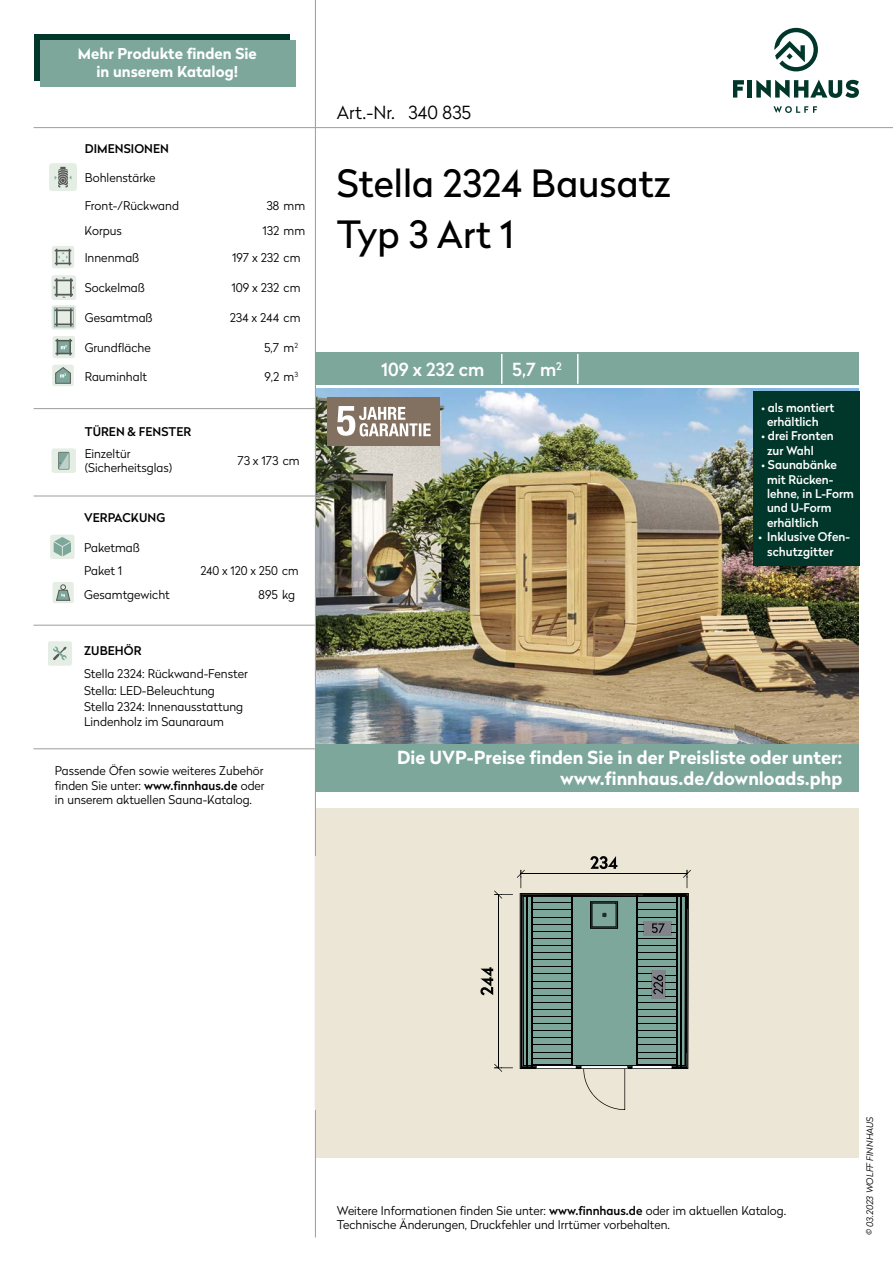
<style>
.page{position:relative;width:893px;height:1263px;background:#fff}
.page>*{position:absolute;margin:0;border:0;box-sizing:border-box;transform-origin:0 0}
.t1{font:37.5px/51px "Radikal";color:#000}
.t2{font:700 18px/21.6px "Radikal";color:#fff;text-align:right}
.t3{font:500 18px "Radikal";color:#fff}
.t4{font:300 18px "Radikal";color:#000}
.t5{font:700 15px/18px "Radikal";color:#fff;text-align:center}
.t6{font:300 12px/14.4px "Radikal";color:#000}
.t7{font:500 12px/14.4px "Radikal";color:#fff}
.t8{font:500 12px "Radikal";letter-spacing:.005em;color:#000}
.t9{font:italic 300 9px "Radikal";color:#000}
.s1{font-weight:500}
</style>
<div class="page">
<img style="left:316px;top:388px;width:543px;height:356px">
<hr style="left:316px;top:127px;width:577px;height:1px;background:#9d9d9c">
<hr style="left:315px;top:0;width:1px;height:1237px;background:#9d9d9c">
<div style="left:315px;top:352px;width:544px;height:32px;background:#7ea79b"></div>
<hr style="left:501px;top:354px;width:1px;height:30px;background:#fff">
<hr style="left:577px;top:354px;width:1px;height:30px;background:#fff">
<hr style="left:34px;top:127px;width:282px;height:1px;background:#9d9d9c">
<div style="left:316px;top:808px;width:543px;height:350px;background:#ebe6d6"></div>
<div style="left:328px;top:397px;width:112px;height:48px;background:#827060"></div>
<svg style="left:337px;top:406px;width:94px;height:30px"></svg>
<div style="left:315px;top:856px;width:541px;height:254px;background:#ebe6d6"></div>
<svg style="left:480px;top:856px;width:211px;height:254px"></svg>
<div style="left:49px;top:163px;width:28px;height:28px;background:#e4eee4;border-radius:3px"></div>
<svg style="left:55px;top:167px;width:16px;height:20px"></svg>
<div style="left:52px;top:246px;width:22px;height:22px;background:#e4eee4;border-radius:2px"></div>
<svg style="left:55px;top:249px;width:16px;height:16px"></svg>
<div style="left:51px;top:275px;width:25px;height:25px;background:#e4eee4;border-radius:3px"></div>
<svg style="left:54px;top:277px;width:20px;height:21px"></svg>
<svg style="left:52px;top:305px;width:24px;height:25px"></svg>
<svg style="left:54px;top:307px;width:20px;height:20px"></svg>
<div style="left:53px;top:336px;width:22px;height:22px;background:#e4eee4;border-radius:2px"></div>
<svg style="left:55px;top:339px;width:17px;height:16px"></svg>
<div style="left:52px;top:365px;width:22px;height:21px;background:#e4eee4;border-radius:2px"></div>
<svg style="left:55px;top:367px;width:16px;height:17px"></svg>
<div style="left:52px;top:448px;width:24px;height:25px;background:#e4eee4;border-radius:3px"></div>
<svg style="left:58px;top:452px;width:11px;height:17px"></svg>
<div style="left:48px;top:641px;width:24px;height:24px;background:#e4eee4;border-radius:3px"></div>
<svg style="left:53px;top:647px;width:14px;height:13px"></svg>
<div style="left:50px;top:535px;width:25px;height:24px;background:#e4eee4;border-radius:3px"></div>
<svg style="left:54px;top:537px;width:17px;height:19px"></svg>
<div style="left:53px;top:582px;width:21px;height:21px;background:#e4eee4;border-radius:2px"></div>
<svg style="left:56px;top:584px;width:15px;height:17px"></svg>
<hr style="left:34px;top:408px;width:282px;height:1px;background:#9d9d9c">
<hr style="left:34px;top:496px;width:282px;height:1px;background:#9d9d9c">
<hr style="left:33px;top:748px;width:282px;height:1px;background:#9d9d9c">
<hr style="left:33px;top:625px;width:282px;height:1px;background:#9d9d9c">
<div style="left:316px;top:744px;width:543px;height:48px;background:#7ea79b"></div>
<div style="left:34px;top:34px;width:255px;height:46px;background:#00372a"></div>
<div style="left:40px;top:41px;width:255px;height:46px;background:#7ea79b"></div>
<div style="left:753px;top:391px;width:107px;height:175px;background:#00372a"></div>
<svg style="left:774px;top:28px;width:44px;height:43px"></svg>
<svg style="left:773px;top:106px;width:44px;height:7px"></svg>
<svg style="left:733px;top:80px;width:11px;height:18px"></svg>
<hr style="left:748px;top:80px;width:4px;height:18px;background:#00372a">
<svg style="left:756px;top:80px;width:103px;height:18px"></svg>
<p class="t5" style="left:78px;top:44px;width:181px">Mehr Produkte finden Sie in unserem Katalog!</p>
<p class="t8" style="left:85px;top:140px;width:86px">DIMENSIONEN</p>
<p class="t6" style="left:85px;top:170px;width:72px">Bohlenstärke</p>
<p class="t6" style="left:85px;top:198px;width:96px">Front-/Rückwand</p>
<p class="t6" style="left:266px;top:198px;width:40px">38 mm</p>
<p class="t6" style="left:85px;top:223px;width:39px">Korpus</p>
<p class="t6" style="left:263px;top:223px;width:44px">132 mm</p>
<p class="t6" style="left:85px;top:250px;width:56px">Innenmaß</p>
<p class="t6" style="left:232px;top:250px;width:70px">197 x 232 cm</p>
<p class="t6" style="left:85px;top:280px;width:62px">Sockelmaß</p>
<p class="t6" style="left:231px;top:280px;width:71px">109 x 232 cm</p>
<p class="t6" style="left:85px;top:310px;width:69px">Gesamtmaß</p>
<p class="t6" style="left:230px;top:310px;width:72px">234 x 244 cm</p>
<p class="t6" style="left:85px;top:340px;width:68px">Grundfläche</p>
<p class="t6" style="left:264px;top:340px;width:35px">5,7 m<sup>2</sup></p>
<p class="t6" style="left:85px;top:369px;width:64px">Rauminhalt</p>
<p class="t6" style="left:264px;top:369px;width:35px">9,2 m<sup>3</sup></p>
<p class="t8" style="left:85px;top:423px;width:108px">TÜREN &amp; FENSTER</p>
<p class="t6" style="left:85px;top:446px;width:89px">Einzeltür (Sicherheitsglas)</p>
<p class="t6" style="left:237px;top:453px;width:64px">73 x 173 cm</p>
<p class="t8" style="left:84px;top:509px;width:83px">VERPACKUNG</p>
<p class="t6" style="left:84px;top:535px;width:57px;line-height:23.4px">Paketmaß<br>Paket 1</p>
<p class="t6" style="left:200px;top:563px;width:100px">240 x 120 x 250 cm</p>
<p class="t6" style="left:84px;top:587px;width:87px">Gesamtgewicht</p>
<p class="t6" style="left:259px;top:587px;width:38px">895 kg</p>
<p class="t8" style="left:84px;top:642px;width:59px">ZUBEHÖR</p>
<p class="t6" style="left:84px;top:665px;width:165px;line-height:16.6px">Stella 2324: Rückwand-Fenster<br>Stella: LED-Beleuchtung<br>Stella 2324: Innenausstattung</p>
<p class="t6" style="left:84px;top:714px;width:141px">Lindenholz im Saunaraum</p>
<p class="t6" style="left:55px;top:763px;width:211px;text-align:justify">Passende Öfen sowie weiteres Zubehör finden Sie unter: <span class="s1">www.finnhaus.de</span> oder in unserem aktuellen Sauna-Katalog.</p>
<h2 class="t4" style="left:337px;top:100px;width:136px">Art.-Nr. 340 835</h2>
<h1 class="t1" style="left:337px;top:156px;width:335px">Stella 2324 Bausatz<br>Typ 3 Art 1</h1>
<h2 class="t3" style="left:381px;top:356px;width:105px">109 x 232 cm</h2>
<h2 class="t3" style="left:512px;top:356px;width:51px">5,7 m<sup>2</sup></h2>
<p class="t7" style="left:767px;top:399px;width:69px;text-indent:-6px">• als montiert erhältlich</p>
<p class="t7" style="left:767px;top:428px;width:68px;text-indent:-6px">• drei Fronten zur Wahl</p>
<p class="t7" style="left:767px;top:457px;width:88px;text-indent:-6px">• Saunabänke mit Rücken&shy;lehne, in L-Form und U-Form erhältlich</p>
<p class="t7" style="left:767px;top:529px;width:84px;text-indent:-9px">• Inklusive Ofen&shy;schutzgitter</p>
<h2 class="t2" style="left:397px;top:745px;width:447px">Die UVP-Preise finden Sie in der Preisliste oder unter: www.finnhaus.de/downloads.php</h2>
<p class="t6" style="left:337px;top:1202px;width:451px">Weitere Informationen finden Sie unter: <span class="s1">www.finnhaus.de</span> oder im aktuellen Katalog.</p>
<p class="t6" style="left:337px;top:1217px;width:335px">Technische Änderungen, Druckfehler und Irrtümer vorbehalten.</p>
<p class="t9" style="left:864px;top:1235px;width:120px;rotate:-90deg">© 03.2023 WOLFF FINNHAUS</p>
</div>
